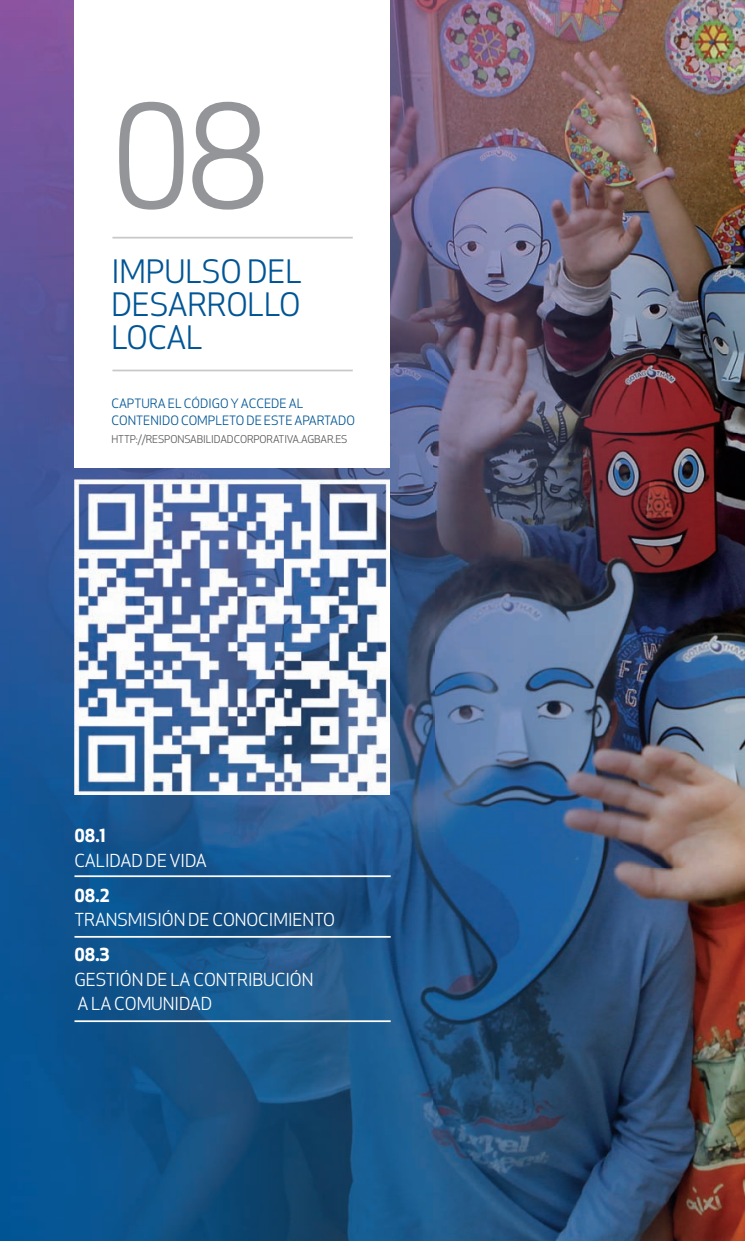
<style>
.page{position:relative;width:745px;height:1241px;background:#fff}
.page>*{position:absolute;margin:0;border:0;box-sizing:border-box;transform-origin:0 0}
.t1{font:140px "Apex New";color:#939598}
.t2{font:31.5px/33.2px "Apex New";letter-spacing:-.005em;color:#005595;text-align:justify}
.t3{font:17.5px/24.5px "Apex New";letter-spacing:-.005em;color:#fff}
.t4{font:700 17.5px "Apex New";color:#fff}
.t5{font:12.6px/17.5px "Apex New";color:#005595}
.t6{font:10.5px "Apex New";letter-spacing:-.01em;color:#57585a}
</style>
<div class="page">
<img style="left:0;top:0;width:433px;height:495px">
<img style="left:433px;top:0;width:311px;height:1240px">
<img style="left:0;top:495px;width:122px;height:745px">
<img style="left:372px;top:495px;width:62px;height:745px">
<img style="left:122px;top:794px;width:250px;height:446px">
<div style="left:74px;top:0;width:315px;height:467px;background:#fff"></div>
<hr style="left:74px;top:875px;width:316px;height:2px;background:#fff">
<hr style="left:74px;top:935px;width:316px;height:2px;background:#fff">
<hr style="left:74px;top:1020px;width:316px;height:1px;background:#fff">
<hr style="left:112px;top:369px;width:240px;height:2px;background:#c7c8ca">
<hr style="left:112px;top:237px;width:240px;height:1px;background:#c7c8ca">
<img style="left:74px;top:479px;width:315px;height:315px">
<h1 class="t1" style="left:111px;top:103px;width:158px">08</h1>
<h2 class="t2" style="left:111px;top:258px;width:192px">IMPULSO DEL DESARROLLO LOCAL</h2>
<p class="t5" style="left:111px;top:395px;width:245px">CAPTURA EL CÓDIGO Y ACCEDE AL<br>CONTENIDO COMPLETO DE ESTE APARTADO</p>
<p class="t6" style="left:111px;top:435px;width:237px">HTTP://RESPONSABILIDADCORPORATIVA.AGBAR.ES</p>
<p class="t4" style="left:74px;top:829px;width:33px">08.1</p>
<p class="t3" style="left:74px;top:850px;width:134px">CALIDAD DE VIDA</p>
<p class="t4" style="left:74px;top:888px;width:37px">08.2</p>
<p class="t3" style="left:74px;top:909px;width:262px">TRANSMISIÓN DE CONOCIMIENTO</p>
<p class="t4" style="left:74px;top:948px;width:37px">08.3</p>
<p class="t3" style="left:74px;top:969px;width:240px">GESTIÓN DE LA CONTRIBUCIÓN<br>A LA COMUNIDAD</p>
</div>
